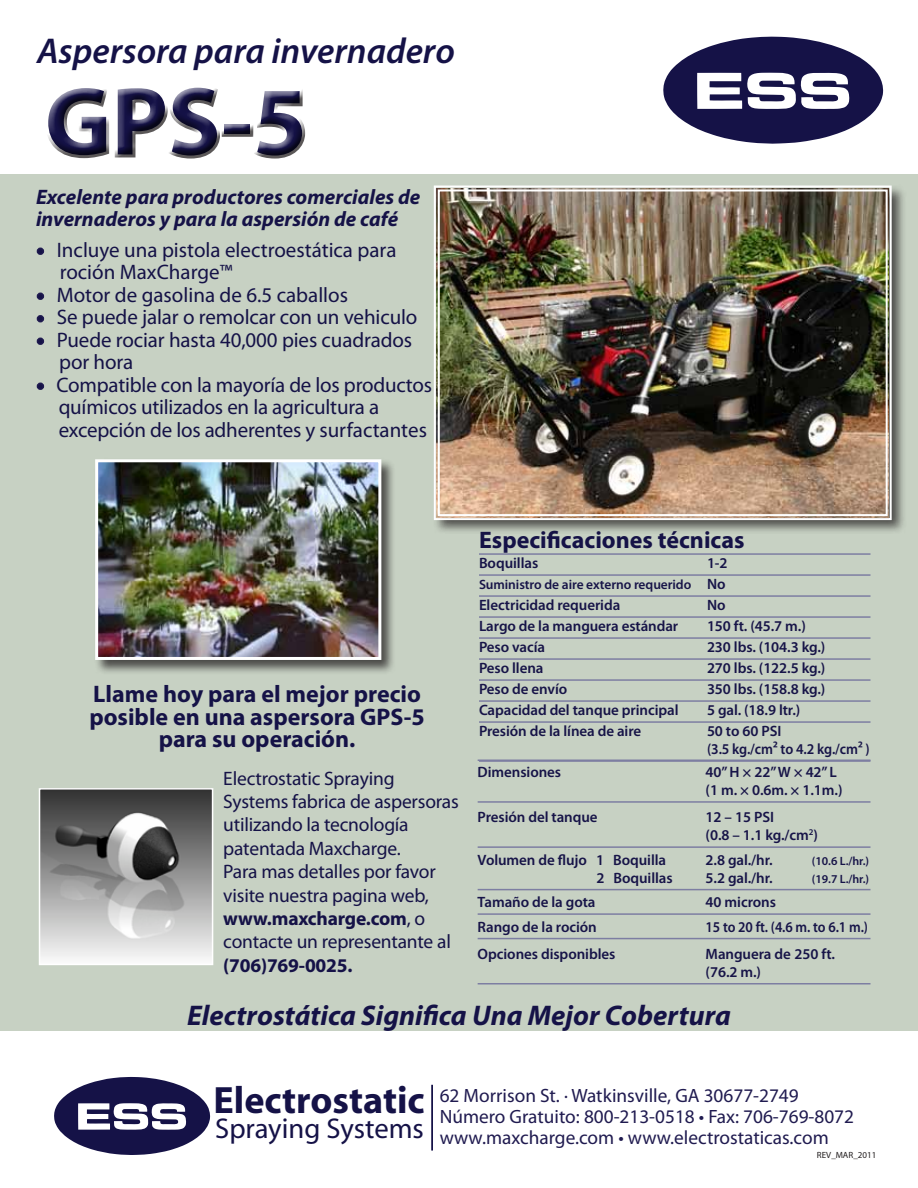
<style>
.page{position:relative;width:918px;height:1188px;background:#fff}
.page>*{position:absolute;margin:0;border:0;box-sizing:border-box;transform-origin:0 0}
.t1{font:700 97.5px "Myriad Pro";color:#151247}
.t2{font:700 38.1px "Myriad";color:#151247}
.t3{font:italic 600 36px "Myriad Pro";color:#151247}
.t4{font:28.65px "Myriad";color:#151247}
.t5{font:italic 700 28.5px "Myriad Pro";color:#151247}
.t6{font:700 24px/22.5px "Myriad Pro";color:#151247;text-align:center}
.t7{font:21px/22.5px "Myriad Pro";letter-spacing:-.005em;color:#151247}
.t8{font:italic 700 21px/22.5px "Myriad Pro";color:#151247}
.t9{font:19.5px/23.4px "Myriad Pro";letter-spacing:-.01em;color:#151247}
.t10{font:700 19.5px "Myriad Pro";letter-spacing:-.01em;color:#151247}
.t11{font:19.35px/21px "Myriad Pro";color:#201b50}
.t12{font:600 15px/18px "Myriad Pro";letter-spacing:-.005em;color:#171448}
.t13{font:600 15px "Myriad Pro";letter-spacing:-.005em;color:#171448;scale:.92 1}
.t14{font:600 13.5px "Myriad Pro";letter-spacing:-.005em;color:#171448}
.t15{font:600 12px "Myriad Pro";letter-spacing:-.005em;color:#171448}
.t16{font:9px "Myriad Pro";color:#231f20}
.s1{font-size:15px}
.s2{font-weight:700}
</style>
<div class="page">
<div style="left:0;top:175px;width:918px;height:856px;background:#c7d1c3"></div>
<svg style="left:54px;top:1077px;width:156px;height:78px"></svg>
<hr style="left:431px;top:1085px;width:2px;height:66px;background:#151247">
<img style="left:42px;top:791px;width:168px;height:171px">
<div style="left:39px;top:788px;width:174px;height:177px;border:2px solid #fff"></div>
<div style="left:42px;top:81px;width:275px;height:88px;background:#231f20;opacity:.75"></div>
<svg style="left:663px;top:37px;width:221px;height:107px"></svg>
<div style="left:37px;top:248px;width:7px;height:7px;border:3px solid #201b50;border-radius:50%"></div>
<div style="left:37px;top:293px;width:7px;height:7px;border:3px solid #201b50;border-radius:50%"></div>
<div style="left:37px;top:315px;width:7px;height:7px;border:3px solid #201b50;border-radius:50%"></div>
<div style="left:37px;top:338px;width:7px;height:7px;border:3px solid #201b50;border-radius:50%"></div>
<div style="left:37px;top:383px;width:7px;height:7px;border:3px solid #201b50;border-radius:50%"></div>
<hr style="left:479px;top:553px;width:392px;height:2px;background:#7d7ea2">
<hr style="left:479px;top:574px;width:392px;height:2px;background:#7d7ea2">
<hr style="left:479px;top:595px;width:392px;height:2px;background:#7d7ea2">
<hr style="left:479px;top:616px;width:392px;height:2px;background:#7d7ea2">
<hr style="left:479px;top:637px;width:392px;height:2px;background:#7d7ea2">
<hr style="left:479px;top:658px;width:392px;height:2px;background:#7d7ea2">
<hr style="left:479px;top:679px;width:392px;height:2px;background:#7d7ea2">
<hr style="left:479px;top:700px;width:392px;height:2px;background:#7d7ea2">
<hr style="left:479px;top:721px;width:392px;height:2px;background:#7d7ea2">
<hr style="left:479px;top:760px;width:392px;height:2px;background:#7d7ea2">
<hr style="left:478px;top:760px;width:393px;height:1px;background:#7d7ea2">
<hr style="left:478px;top:801px;width:393px;height:2px;background:#7d7ea2">
<hr style="left:478px;top:846px;width:393px;height:2px;background:#7d7ea2">
<hr style="left:478px;top:889px;width:393px;height:1px;background:#7d7ea2">
<hr style="left:478px;top:913px;width:393px;height:2px;background:#7d7ea2">
<hr style="left:478px;top:938px;width:393px;height:1px;background:#7d7ea2">
<hr style="left:478px;top:983px;width:393px;height:2px;background:#7d7ea2">
<div style="left:432px;top:184px;width:475px;height:351px;background:#231f20;opacity:.75"></div>
<img style="left:433px;top:185px;width:460px;height:336px">
<div style="left:438px;top:190px;width:450px;height:326px;border:2px solid #fff"></div>
<div style="left:94px;top:458px;width:302px;height:217px;background:#231f20;opacity:.75"></div>
<img style="left:94px;top:458px;width:289px;height:203px">
<h3 class="t3" style="left:37px;top:28px;width:419px">Aspersora para invernadero</h3>
<h1 class="t1" style="left:45px;top:58px;width:264px">GPS-5</h1>
<h3 class="t8" style="left:36px;top:185px;width:386px">Excelente para productores comerciales de invernaderos y para la aspersión de café</h3>
<h3 class="t7" style="left:60px;top:238px;width:338px;text-indent:-22px">• Incluye una pistola electroestática para roción MaxCharge™</h3>
<h3 class="t7" style="left:37px;top:283px;width:312px">• Motor de gasolina de 6.5 caballos</h3>
<h3 class="t7" style="left:37px;top:306px;width:382px">• Se puede jalar o remolcar con un vehiculo</h3>
<h3 class="t7" style="left:59px;top:328px;width:355px;text-indent:-22px">• Puede rociar hasta 40,000 pies cuadrados por hora</h3>
<h3 class="t7" style="left:59px;top:373px;width:375px;text-indent:-21px">• Compatible con la mayoría de los productos químicos utilizados en la agricultura a excepción de los adherentes y surfactantes</h3>
<h3 class="t6" style="left:479px;top:528px;width:267px">Especificaciones técnicas</h3>
<p class="t12" style="left:479px;top:554px;width:61px">Boquillas</p>
<p class="t12" style="left:707px;top:554px;width:22px">1-2</p>
<p class="t14" style="left:479px;top:576px;width:248px">Suministro de aire externo requerido <span class="s1">No</span></p>
<p class="t12" style="left:479px;top:596px;width:143px">Electricidad requerida</p>
<p class="t12" style="left:707px;top:596px;width:20px">No</p>
<p class="t12" style="left:479px;top:617px;width:201px">Largo de la manguera estándar</p>
<p class="t12" style="left:707px;top:617px;width:100px">150 ft. (45.7 m.)</p>
<p class="t12" style="left:479px;top:638px;width:68px">Peso vacía</p>
<p class="t12" style="left:707px;top:638px;width:120px">230 lbs. (104.3 kg.)</p>
<p class="t12" style="left:479px;top:659px;width:66px">Peso llena</p>
<p class="t12" style="left:707px;top:659px;width:120px">270 lbs. (122.5 kg.)</p>
<p class="t12" style="left:479px;top:680px;width:90px">Peso de envío</p>
<p class="t12" style="left:707px;top:680px;width:120px">350 lbs. (158.8 kg.)</p>
<p class="t12" style="left:479px;top:701px;width:201px">Capacidad del tanque principal</p>
<p class="t12" style="left:707px;top:701px;width:95px">5 gal. (18.9 ltr.)</p>
<p class="t12" style="left:479px;top:722px;width:164px">Presión de la línea de aire</p>
<p class="t12" style="left:707px;top:722px;width:164px">50 to 60 PSI<br>(3.5 kg./cm2 to 4.2 kg./cm2 )</p>
<p class="t12" style="left:478px;top:763px;width:85px">Dimensiones</p>
<p class="t12" style="left:706px;top:763px;width:138px">40” H × 22” W × 42” L (1 m. × 0.6m. × 1.1m.)</p>
<p class="t12" style="left:478px;top:808px;width:121px">Presión del tanque</p>
<p class="t12" style="left:706px;top:808px;width:114px">12 – 15 PSI<br>(0.8 – 1.1 kg./cm<sup>2</sup>)</p>
<p class="t12" style="left:478px;top:850px;width:190px">Volumen de flujo 1 Boquilla</p>
<p class="t12" style="left:706px;top:850px;width:68px">2.8 gal./hr.</p>
<p class="t15" style="left:812px;top:853px;width:59px">(10.6 L./hr.)</p>
<p class="t12" style="left:596px;top:868px;width:78px">2 Boquillas</p>
<p class="t12" style="left:706px;top:868px;width:68px">5.2 gal./hr.</p>
<p class="t15" style="left:812px;top:871px;width:59px">(19.7 L./hr.)</p>
<p class="t12" style="left:478px;top:893px;width:119px">Tamaño de la gota</p>
<p class="t12" style="left:706px;top:893px;width:72px">40 microns</p>
<p class="t12" style="left:478px;top:917px;width:121px">Rango de la roción</p>
<p class="t13" style="left:706px;top:917px;width:178px">15 to 20 ft. (4.6 m. to 6.1 m.)</p>
<p class="t12" style="left:478px;top:945px;width:139px">Opciones disponibles</p>
<p class="t12" style="left:706px;top:945px;width:131px">Manguera de 250 ft. (76.2 m.)</p>
<h3 class="t6" style="left:89px;top:682px;width:337px">Llame hoy para el mejor precio posible en una aspersora GPS-5 para su operación.</h3>
<h3 class="t9" style="left:223px;top:766px;width:237px">Electrostatic Spraying<br>Systems fabrica de aspersoras utilizando la tecnología patentada Maxcharge.<br>Para mas detalles por favor visite nuestra pagina web, <span class="s2">www.maxcharge.com</span>, o contacte un representante al</h3>
<h3 class="t10" style="left:223px;top:952px;width:131px">(706)769-0025.</h3>
<h3 class="t5" style="left:187px;top:996px;width:545px">Electrostática Significa Una Mejor Cobertura</h3>
<h2 class="t2" style="left:213px;top:1081px;width:213px">Electrostatic</h2>
<h3 class="t4" style="left:215px;top:1115px;width:210px">Spraying Systems</h3>
<p class="t11" style="left:440px;top:1085px;width:416px">62 Morrison St. · Watkinsville, GA 30677-2749<br>Número Gratuito: 800-213-0518 • Fax: 706-769-8072 www.maxcharge.com • www.electrostaticas.com</p>
<p class="t16" style="left:817px;top:1149px;width:61px">REV_MAR_2011</p>
</div>
